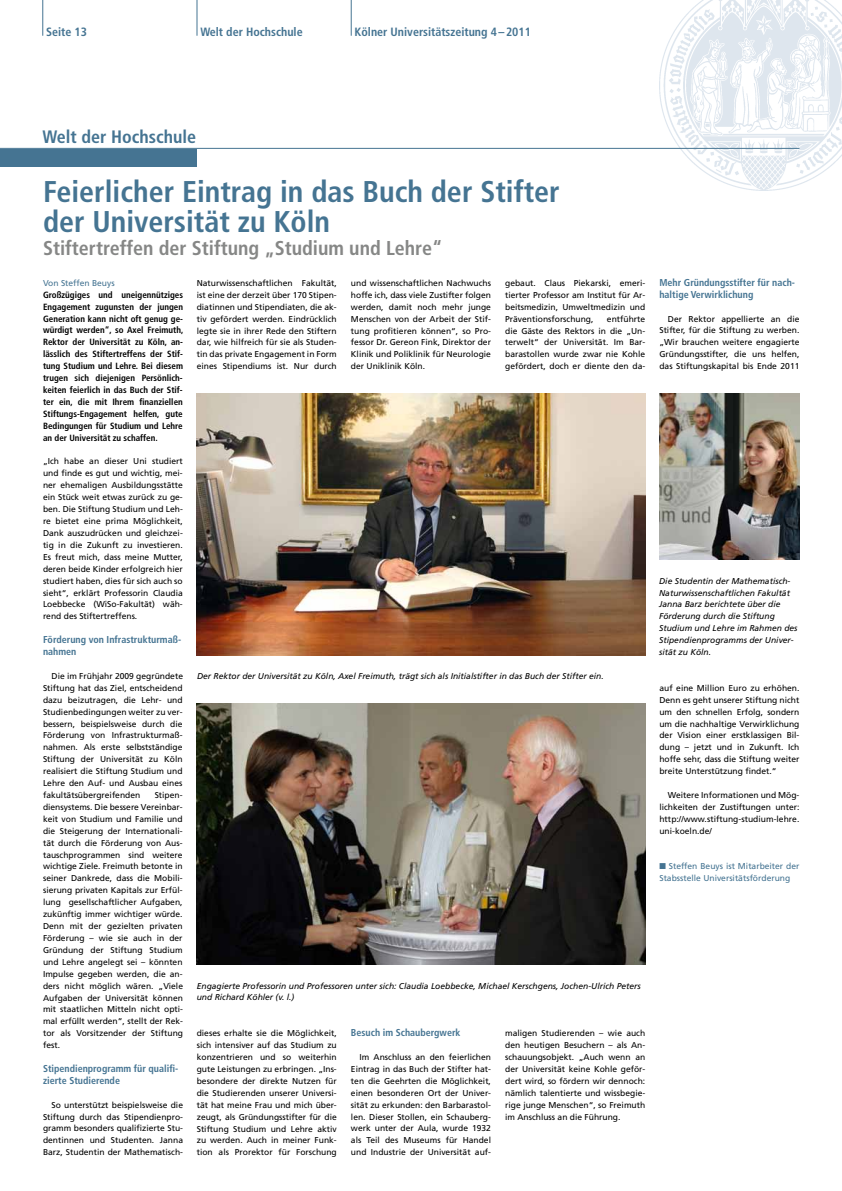
<style>
.page{position:relative;width:842px;height:1191px;background:#fff}
.page>*{position:absolute;margin:0;border:0;box-sizing:border-box;transform-origin:0 0}
.t1{font:700 condensed 30px/29.8px "Frutiger";color:#457492}
.t2{font:700 condensed 20px "Frutiger";color:#868786}
.t3{font:700 condensed 18px "Frutiger";color:#457492}
.t4{font:700 condensed 12px "Frutiger";color:#457492}
.t5{font:700 condensed 10px/11.9px "Frutiger";color:#457492}
.t6{font:700 condensed 9px/11.9px "Frutiger";color:#000;text-align:justify}
.t7{font:8.5px/11.9px "Frutiger";color:#000;text-align:justify}
.t8{font:italic 8.5px/11.9px "Frutiger";color:#000}
.t9{font:8.5px/11.9px "Frutiger";color:#457492}
</style>
<div class="page">
<hr style="left:43px;top:0;width:1px;height:36px;background:#457492">
<hr style="left:197px;top:0;width:1px;height:36px;background:#457492">
<hr style="left:351px;top:0;width:1px;height:36px;background:#457492">
<img style="left:659px;top:0;width:183px;height:190px">
<div style="left:0;top:149px;width:197px;height:18px;background:#457492"></div>
<hr style="left:0;top:148px;width:799px;height:1px;background:#457492">
<img style="left:197px;top:393px;width:448px;height:262px">
<img style="left:197px;top:703px;width:448px;height:261px">
<img style="left:659px;top:393px;width:140px;height:167px">
<h3 class="t4" style="left:46px;top:24px;width:42px">Seite 13</h3>
<h3 class="t4" style="left:200px;top:24px;width:104px">Welt der Hochschule</h3>
<h3 class="t4" style="left:355px;top:24px;width:178px">Kölner Universitätszeitung 4–2011</h3>
<h3 class="t3" style="left:43px;top:126px;width:155px">Welt der Hochschule</h3>
<h1 class="t1" style="left:43px;top:176px;width:518px">Feierlicher Eintrag in das Buch der Stifter der Universität zu Köln</h1>
<h2 class="t2" style="left:43px;top:237px;width:401px">Stiftertreffen der Stiftung „Studium und Lehre“</h2>
<p class="t9" style="left:43px;top:277px;width:73px">Von Steffen Beuys</p>
<p class="t6" style="left:43px;top:289px;width:142px">Großzügiges und uneigennütziges Engagement zugunsten der jungen Generation kann nicht oft genug ge&shy;würdigt werden“, so Axel Freimuth, Rektor der Universität zu Köln, an&shy;lässlich des Stiftertreffens der Stif&shy;tung Studium und Lehre. Bei diesem trugen sich diejenigen Persönlich&shy;keiten feierlich in das Buch der Stif&shy;ter ein, die mit Ihrem finanziellen Stiftungs-Engagement helfen, gute Bedingungen für Studium und Lehre an der Universität zu schaffen.</p>
<p class="t7" style="left:43px;top:455px;width:141px">„Ich habe an dieser Uni studiert und finde es gut und wichtig, mei&shy;ner ehemaligen Ausbildungsstätte ein Stück weit etwas zurück zu ge&shy;ben. Die Stiftung Studium und Leh&shy;re bietet eine prima Möglichkeit, Dank auszudrücken und gleichzei&shy;tig in die Zukunft zu investieren.<br>Es freut mich, dass meine Mutter, deren beide Kinder erfolgreich hier studiert haben, dies für sich auch so sieht“, erklärt Professorin Claudia Loebbecke (WiSo-Fakultät) wäh&shy;rend des Stiftertreffens.</p>
<p class="t5" style="left:43px;top:633px;width:140px">Förderung von Infrastrukturmaß&shy;nahmen</p>
<p class="t7" style="left:43px;top:670px;width:142px;text-indent:8px">Die im Frühjahr 2009 gegründete Stiftung hat das Ziel, entscheidend dazu beizutragen, die Lehr- und Studienbedingungen weiter zu ver&shy;bessern, beispielsweise durch die Förderung von Infrastrukturmaß&shy;nahmen. Als erste selbstständige Stiftung der Universität zu Köln realisiert die Stiftung Studium und Lehre den Auf- und Ausbau eines fakultätsübergreifenden</p>
<p class="t7" style="left:197px;top:277px;width:142px">Naturwissenschaftlichen Fakultät, ist eine der derzeit über 170 Stipen&shy;diatinnen und Stipendiaten, die ak&shy;tiv gefördert werden. Eindrücklich legte sie in ihrer Rede den Stiftern dar, wie hilfreich für sie als Studen&shy;tin das private Engagement in Form eines Stipendiums ist. Nur durch</p>
<p class="t7" style="left:351px;top:277px;width:142px">und wissenschaftlichen Nachwuchs hoffe ich, dass viele Zustifter folgen werden, damit noch mehr junge Menschen von der Arbeit der Stif&shy;tung profitieren können“, so Pro&shy;fessor Dr. Gereon Fink, Direktor der Klinik und Poliklinik für Neurologie der Uniklinik Köln.</p>
<p class="t7" style="left:505px;top:277px;width:142px">gebaut. Claus Piekarski, emeri&shy;tierter Professor am Institut für Ar&shy;beitsmedizin, Umweltmedizin und Präventionsforschung,</p>
<p class="t7" style="left:505px;top:312px;width:142px;text-indent:102px">entführte die Gäste des Rektors in die „Un&shy;terwelt“ der Universität. Im Bar&shy;barastollen wurde zwar nie Kohle gefördert, doch er diente den da-</p>
<p class="t8" style="left:197px;top:670px;width:408px">Der Rektor der Universität zu Köln, Axel Freimuth, trägt sich als Initialstifter in das Buch der Stifter ein.</p>
<p class="t7" style="left:43px;top:789px;width:142px;text-indent:112px">Stipen&shy;diensystems. Die bessere Vereinbar&shy;keit von Studium und Familie und die Steigerung der Internationali&shy;tät durch die Förderung von Aus&shy;tauschprogrammen sind weitere wichtige Ziele. Freimuth betonte in seiner Dankrede, dass die Mobili&shy;sierung privaten Kapitals zur Erfül&shy;lung gesellschaftlicher Aufgaben, zukünftig immer wichtiger würde.<br>Denn mit der gezielten privaten Förderung – wie sie auch in der Gründung der Stiftung Studium und Lehre angelegt sei – könnten Impulse gegeben werden, die an&shy;ders nicht möglich wären. „Viele Aufgaben der Universität können mit staatlichen Mitteln nicht opti&shy;mal erfüllt werden“, stellt der Rek&shy;tor als Vorsitzender der Stiftung fest.</p>
<p class="t5" style="left:43px;top:1062px;width:137px">Stipendienprogramm für qualifi&shy;zierte Studierende</p>
<p class="t7" style="left:43px;top:1098px;width:142px;text-indent:8px">So unterstützt beispielsweise die Stiftung durch das Stipendienpro&shy;gramm besonders qualifizierte Stu&shy;dentinnen und Studenten. Janna Barz, Studentin der Mathematisch-</p>
<p class="t8" style="left:197px;top:979px;width:445px">Engagierte Professorin und Professoren unter sich: Claudia Loebbecke, Michael Kerschgens, Jochen-Ulrich Peters und Richard Köhler (v. l.)</p>
<p class="t5" style="left:351px;top:1026px;width:111px">Besuch im Schaubergwerk</p>
<p class="t7" style="left:351px;top:1051px;width:142px;text-indent:8px">Im Anschluss an den feierlichen Eintrag in das Buch der Stifter hat&shy;ten die Geehrten die Möglichkeit, einen besonderen Ort der Univer&shy;sität zu erkunden: den Barbarastol&shy;len. Dieser Stollen, ein Schauberg&shy;werk unter der Aula, wurde 1932 als Teil des Museums für Handel und Industrie der Universität auf-</p>
<p class="t7" style="left:197px;top:1027px;width:142px">dieses erhalte sie die Möglichkeit, sich intensiver auf das Studium zu konzentrieren und so weiterhin gute Leistungen zu erbringen. „Ins&shy;besondere der direkte Nutzen für die Studierenden unserer Universi&shy;tät hat meine Frau und mich über&shy;zeugt, als Gründungsstifter für die Stiftung Studium und Lehre aktiv zu werden. Auch in meiner Funk&shy;tion als Prorektor für Forschung</p>
<p class="t7" style="left:505px;top:1027px;width:142px">maligen Studierenden – wie auch den heutigen Besuchern – als An&shy;schauungsobjekt. „Auch wenn an der Universität keine Kohle geför&shy;dert wird, so fördern wir dennoch: nämlich talentierte und wissbegie&shy;rige junge Menschen“, so Freimuth im Anschluss an die Führung.</p>
<p class="t5" style="left:659px;top:276px;width:137px">Mehr Gründungsstifter für nach&shy;haltige Verwirklichung</p>
<p class="t7" style="left:659px;top:312px;width:142px;text-indent:8px">Der Rektor appellierte an die Stifter, für die Stiftung zu werben. „Wir brauchen weitere engagierte Gründungsstifter, die uns helfen, das Stiftungskapital bis Ende 2011</p>
<p class="t8" style="left:659px;top:574px;width:140px">Die Studentin der Mathematisch-<br>Naturwissenschaftlichen Fakultät<br>Janna Barz berichtete über die<br>Förderung durch die Stiftung<br>Studium und Lehre im Rahmen des<br>Stipendienprogramms der Univer&shy;sität zu Köln.</p>
<p class="t7" style="left:659px;top:682px;width:142px">auf eine Million Euro zu erhöhen.<br>Denn es geht unserer Stiftung nicht um den schnellen Erfolg, sondern um die nachhaltige Verwirklichung der Vision einer erstklassigen Bil&shy;dung – jetzt und in Zukunft. Ich hoffe sehr, dass die Stiftung weiter breite Unterstützung findet.“</p>
<p class="t7" style="left:659px;top:789px;width:142px;text-indent:8px">Weitere Informationen und Mög&shy;lichkeiten der Zustiftungen unter: http://www.stiftung-studium-lehre. uni-koeln.de/</p>
<p class="t9" style="left:659px;top:860px;width:142px">■ Steffen Beuys ist Mitarbeiter der<br>Stabsstelle Universitätsförderung</p>
</div>
